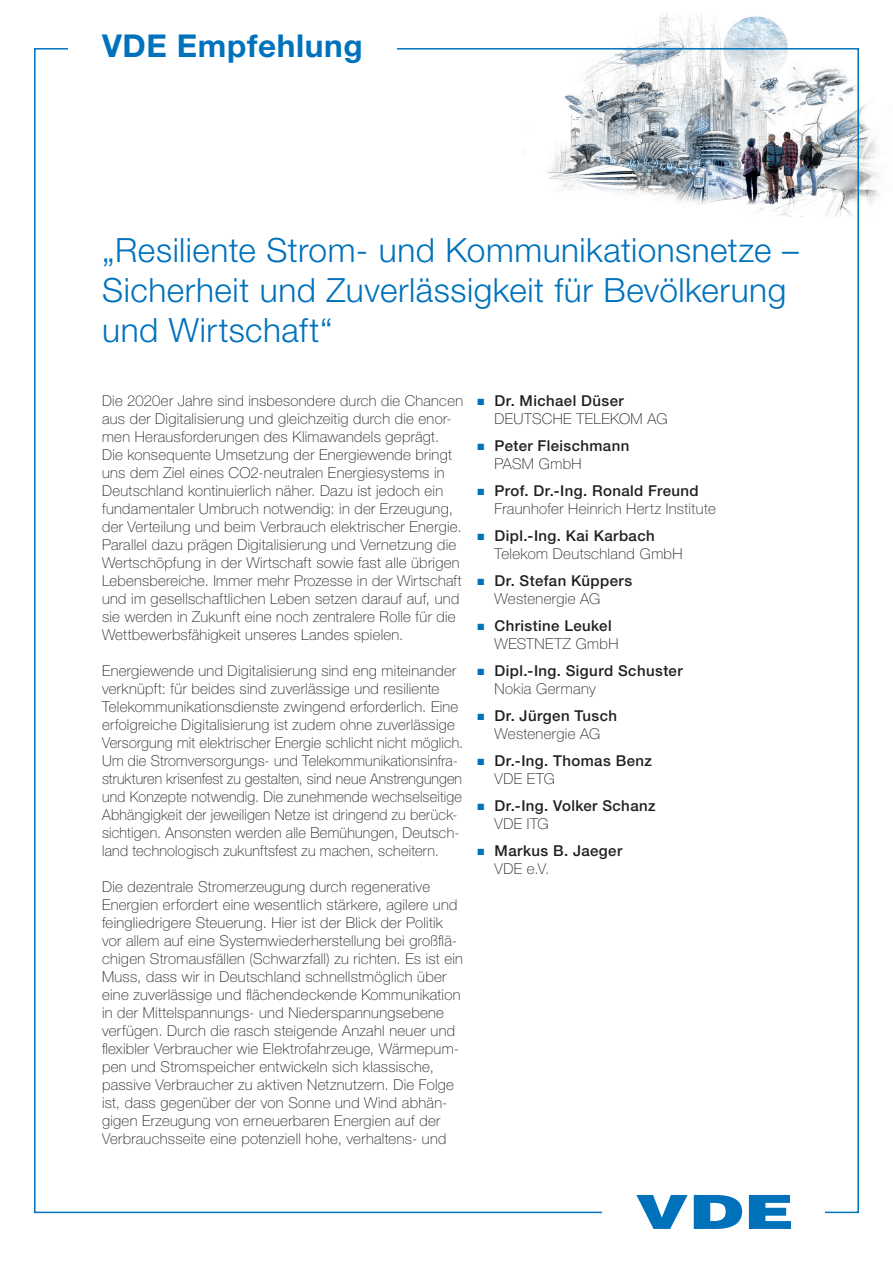
<style>
.page{position:relative;width:893px;height:1263px;background:#fff}
.page>*{position:absolute;margin:0;border:0;box-sizing:border-box;transform-origin:0 0}
.t1{font:300 33.45px/40px "Helvetica Neue LT Std";letter-spacing:.015em;color:#0072bc}
.t2{font:700 31.5px "Helvetica Neue LT Std";letter-spacing:.02em;color:#0072bc}
.t3{font:100 15px/18px "Helvetica Neue LT Std";letter-spacing:.02em;color:#231f20}
.t4{font:500 15px/18px "Helvetica Neue LT Std";letter-spacing:.03em;color:#231f20}
.s1{color:#0072bc}
.s2{font-weight:500}
.s3{font-weight:100}
</style>
<div class="page">
<img style="left:547px;top:14px;width:332px;height:203px">
<svg style="left:636px;top:1195px;width:52px;height:34px"></svg>
<svg style="left:694px;top:1195px;width:48px;height:34px"></svg>
<svg style="left:749px;top:1195px;width:42px;height:34px"></svg>
<h2 class="t2" style="left:102px;top:26px;width:262px">VDE Empfehlung</h2>
<h1 class="t1" style="left:102px;top:229px;width:698px">„Resiliente Strom- und Kommunikationsnetze –<br>Sicherheit und Zuverlässigkeit für Bevölkerung und Wirtschaft“</h1>
<p class="t3" style="left:102px;top:392px;width:363px">Die 2020er Jahre sind insbesondere durch die Chancen aus der Digitalisierung und gleichzeitig durch die enor&shy;men Herausforderungen des Klimawandels geprägt.<br>Die konsequente Umsetzung der Energiewende bringt uns dem Ziel eines CO2-neutralen Energiesystems in Deutschland kontinuierlich näher. Dazu ist jedoch ein fundamentaler Umbruch notwendig: in der Erzeugung, der Verteilung und beim Verbrauch elektrischer Energie.<br>Parallel dazu prägen Digitalisierung und Vernetzung die Wertschöpfung in der Wirtschaft sowie fast alle übrigen Lebensbereiche. Immer mehr Prozesse in der Wirtschaft und im gesellschaftlichen Leben setzen darauf auf, und sie werden in Zukunft eine noch zentralere Rolle für die Wettbewerbsfähigkeit unseres Landes spielen.</p>
<p class="t3" style="left:102px;top:662px;width:363px">Energiewende und Digitalisierung sind eng miteinander verknüpft: für beides sind zuverlässige und resiliente Telekommunikationsdienste zwingend erforderlich. Eine erfolgreiche Digitalisierung ist zudem ohne zuverlässige Versorgung mit elektrischer Energie schlicht nicht möglich.<br>Um die Stromversorgungs- und Telekommunikationsinfra&shy;strukturen krisenfest zu gestalten, sind neue Anstrengungen und Konzepte notwendig. Die zunehmende wechselseitige Abhängigkeit der jeweiligen Netze ist dringend zu berück&shy;sichtigen. Ansonsten werden alle Bemühungen, Deutsch&shy;land technologisch zukunftsfest zu machen, scheitern.</p>
<p class="t3" style="left:102px;top:878px;width:362px">Die dezentrale Stromerzeugung durch regenerative Energien erfordert eine wesentlich stärkere, agilere und feingliedrigere Steuerung. Hier ist der Blick der Politik vor allem auf eine Systemwiederherstellung bei großflä&shy;chigen Stromausfällen (Schwarzfall) zu richten. Es ist ein Muss, dass wir in Deutschland schnellstmöglich über eine zuverlässige und flächendeckende Kommunikation in der Mittelspannungs- und Niederspannungsebene verfügen. Durch die rasch steigende Anzahl neuer und flexibler Verbraucher wie Elektrofahrzeuge, Wärmepum&shy;pen und Stromspeicher entwickeln sich klassische, passive Verbraucher zu aktiven Netznutzern. Die Folge ist, dass gegenüber der von Sonne und Wind abhän&shy;gigen Erzeugung von erneuerbaren Energien auf der Verbrauchsseite eine potenziell hohe, verhaltens- und</p>
<p class="t3" style="left:495px;top:392px;width:174px;text-indent:-17px"><span class="s1">■</span> <span class="s2">Dr. Michael Düser<br></span>DEUTSCHE TELEKOM AG</p>
<p class="t4" style="left:495px;top:437px;width:136px;text-indent:-17px"><span class="s1">■</span> Peter Fleischmann<br><span class="s3">PASM GmbH</span></p>
<p class="t3" style="left:495px;top:482px;width:223px;text-indent:-17px"><span class="s1">■</span> <span class="s2">Prof. Dr.-Ing. Ronald Freund<br></span>Fraunhofer Heinrich Hertz Institute</p>
<p class="t3" style="left:495px;top:527px;width:189px;text-indent:-17px"><span class="s1">■</span> <span class="s2">Dipl.-Ing. Kai Karbach<br></span>Telekom Deutschland GmbH</p>
<p class="t4" style="left:495px;top:572px;width:139px;text-indent:-17px"><span class="s1">■</span> Dr. Stefan Küppers<br><span class="s3">Westenergie AG</span></p>
<p class="t4" style="left:495px;top:617px;width:125px;text-indent:-17px"><span class="s1">■</span> Christine Leukel<br><span class="s3">WESTNETZ GmbH</span></p>
<p class="t4" style="left:495px;top:662px;width:190px;text-indent:-17px"><span class="s1">■</span> Dipl.-Ing. Sigurd Schuster<br><span class="s3">Nokia Germany</span></p>
<p class="t4" style="left:477px;top:707px;width:141px;text-align:center"><span class="s1">■</span> Dr. Jürgen Tusch<br><span class="s3">Westenergie AG</span></p>
<p class="t4" style="left:495px;top:752px;width:159px;text-indent:-17px"><span class="s1">■</span> Dr.-Ing. Thomas Benz<br><span class="s3">VDE ETG</span></p>
<p class="t4" style="left:495px;top:797px;width:163px;text-indent:-17px"><span class="s1">■</span> Dr.-Ing. Volker Schanz<br><span class="s3">VDE ITG</span></p>
<p class="t4" style="left:495px;top:842px;width:129px;text-indent:-17px"><span class="s1">■</span> Markus B. Jaeger<br><span class="s3">VDE e.V.</span></p>
</div>
